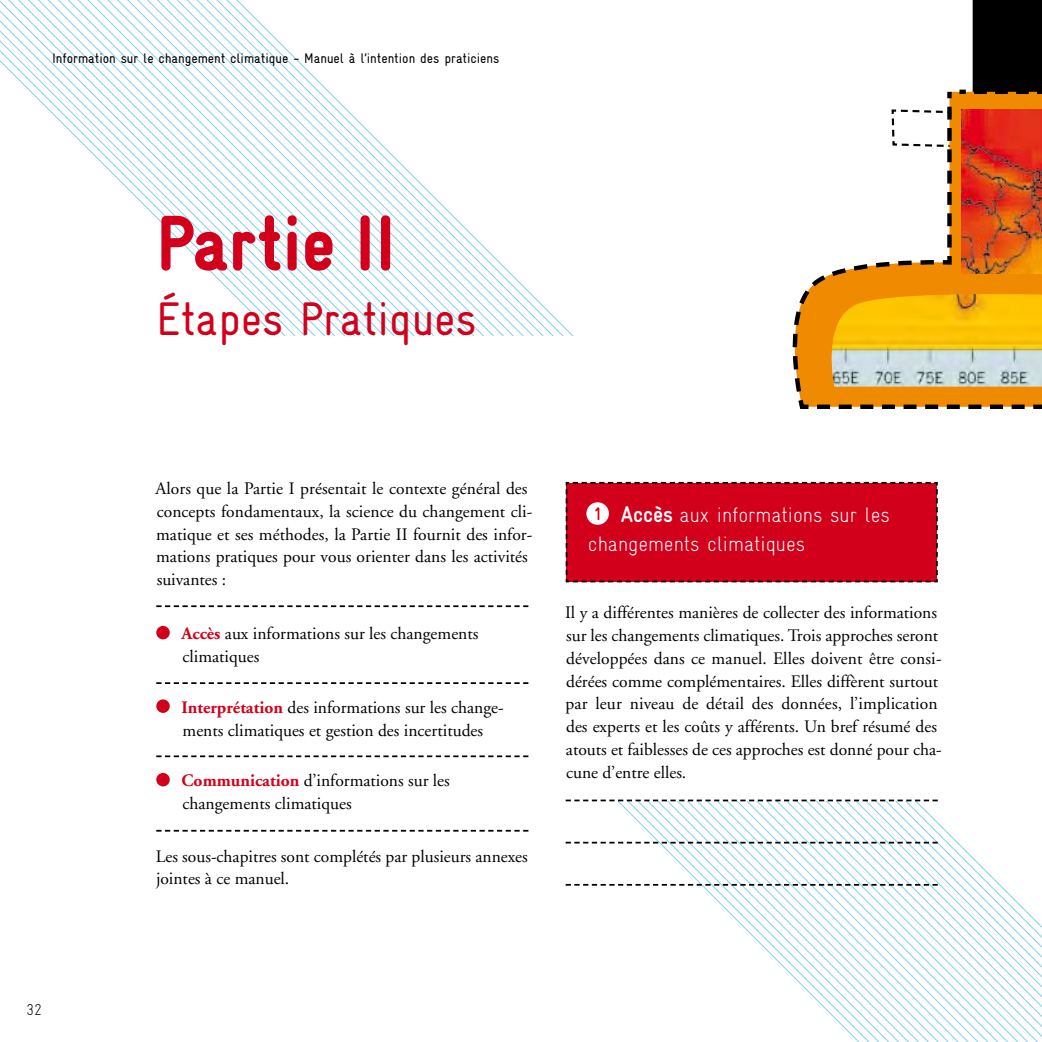
<style>
.page{position:relative;width:1042px;height:1042px;background:#fff}
.page>*{position:absolute;margin:0;border:0;box-sizing:border-box;transform-origin:0 0}
.t1{font:900 condensed 78.75px "Gravur";color:#d3001b}
.t2{font:condensed 47.25px "Gravur";color:#d3001b}
.t3{font:300 condensed 21px/29.8px "Gravur";color:#fff}
.t4{font:700 condensed 18.03px "Gravur";color:#d3001b}
.t5{font:17.5px/22.8px "Adobe Garamond";color:#000}
.t6{font:300 condensed 15.75px "Gravur";color:#000}
.t7{font:condensed 14px "Gravur";color:#000}
.s1{font-weight:700;color:#d3001b}
.s2{font-weight:700;font-size:22.75px}
</style>
<div class="page">
<svg style="left:144px;top:0;width:429px;height:337px"></svg>
<div style="left:972px;top:0;width:70px;height:87px;background:#000"></div>
<svg style="left:792px;top:319px;width:3px;height:60px"></svg>
<svg style="left:795px;top:87px;width:247px;height:322px"></svg>
<img style="left:961px;top:109px;width:81px;height:165px">
<img style="left:829px;top:294px;width:213px;height:93px">
<div style="left:156px;top:626px;width:14px;height:13px;background:#d3001b;border-radius:50%"></div>
<div style="left:156px;top:699px;width:14px;height:14px;background:#d3001b;border-radius:50%"></div>
<div style="left:156px;top:773px;width:14px;height:13px;background:#d3001b;border-radius:50%"></div>
<svg style="left:156px;top:605px;width:372px;height:2px"></svg>
<svg style="left:156px;top:682px;width:372px;height:2px"></svg>
<svg style="left:156px;top:755px;width:372px;height:2px"></svg>
<svg style="left:156px;top:830px;width:372px;height:1px"></svg>
<div style="left:565px;top:481px;width:373px;height:102px;background:#d3001b"></div>
<div style="left:586px;top:502px;width:23px;height:23px;background:#fff;border-radius:50%"></div>
<svg style="left:566px;top:799px;width:476px;height:243px"></svg>
<p class="t7" style="left:52px;top:51px;width:449px">Information sur le changement climatique - Manuel à l’intention des praticiens</p>
<p class="t6" style="left:26px;top:1001px;width:17px">32</p>
<h1 class="t1" style="left:156px;top:199px;width:241px">Partie II</h1>
<h2 class="t2" style="left:156px;top:292px;width:322px">Étapes Pratiques</h2>
<p class="t5" style="left:156px;top:478px;width:378px">Alors que la Partie I présentait le contexte général des concepts fondamentaux, la science du changement cli&shy;matique et ses méthodes, la Partie II fournit des infor&shy;mations pratiques pour vous orienter dans les activités suivantes :</p>
<p class="t5" style="left:182px;top:623px;width:298px"><span class="s1">Accès</span> aux informations sur les changements climatiques</p>
<p class="t5" style="left:182px;top:696px;width:324px"><span class="s1">Interprétation</span> des informations sur les change&shy;ments climatiques et gestion des incertitudes</p>
<p class="t5" style="left:182px;top:770px;width:270px"><span class="s1">Communication</span> d’informations sur les changements climatiques</p>
<p class="t5" style="left:156px;top:845px;width:373px">Les sous-chapitres sont complétés par plusieurs annexes jointes à ce manuel.</p>
<p class="t3" style="left:588px;top:499px;width:303px;text-indent:33px"><span class="s2">Accès</span> aux informations sur les changements climatiques</p>
<p class="t4" style="left:594px;top:504px;width:9px">1</p>
<p class="t5" style="left:565px;top:602px;width:378px">Il y a différentes manières de collecter des informations sur les changements climatiques. Trois approches seront développées dans ce manuel. Elles doivent être consi&shy;dérées comme complémentaires. Elles diffèrent surtout par leur niveau de détail des données, l’implication des experts et les coûts y afférents. Un bref résumé des atouts et faiblesses de ces approches est donné pour cha&shy;cune d’entre elles.</p>
</div>
